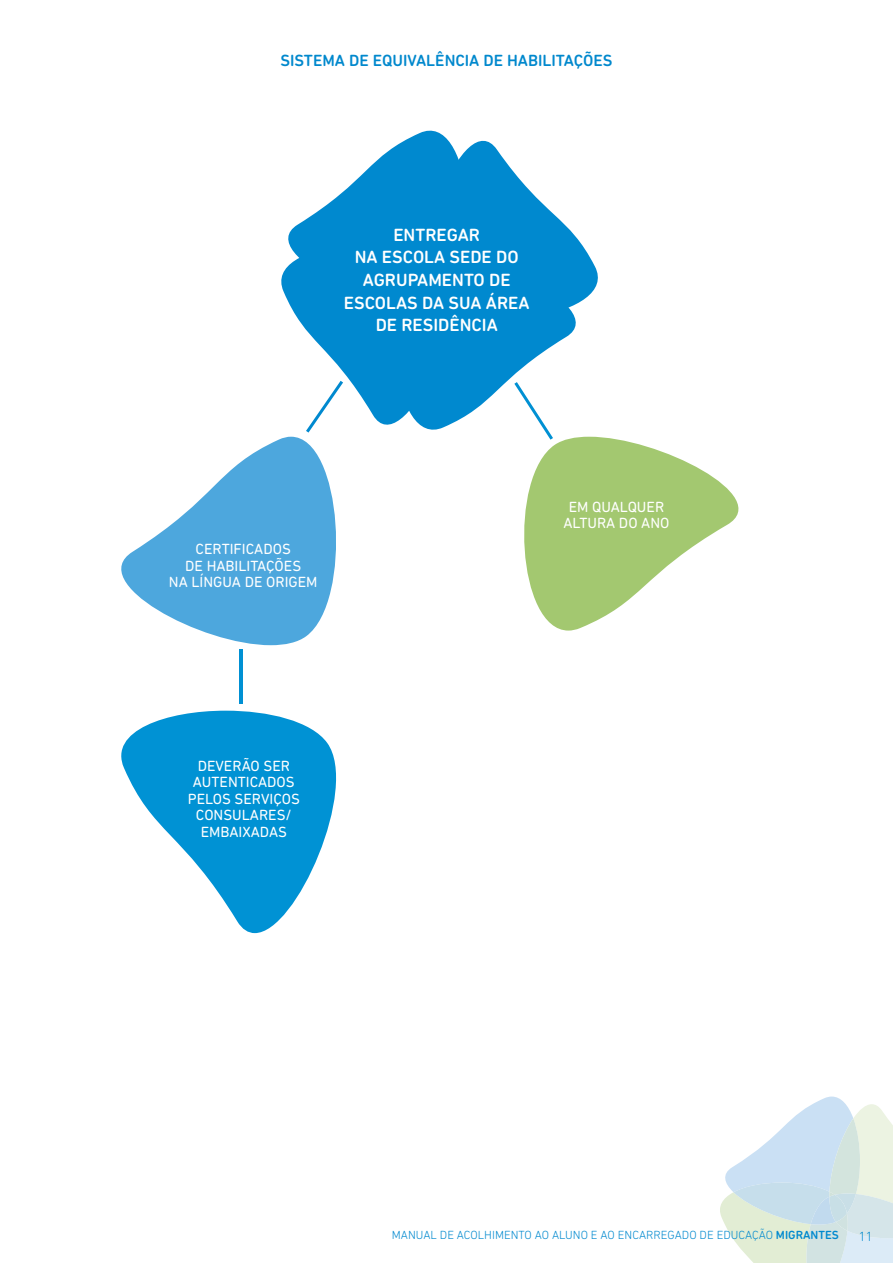
<style>
.page{position:relative;width:893px;height:1263px;background:#fff}
.page>*{position:absolute;margin:0;border:0;box-sizing:border-box;transform-origin:0 0}
.t1{font:500 18px/22.5px "DIN Next Rounded LT Pro";color:#fff;text-align:center}
.t2{font:500 16.5px "DIN Next Rounded LT Pro";color:#0088cd}
.t3{font:15px/16.5px "DIN Next Rounded LT Pro";color:#fff;text-align:center}
.t4{font:300 13.5px "DIN Next Rounded LT Pro";color:#0089cf}
.t5{font:300 12px "DIN Next Rounded LT Pro";color:#0089cf}
.s1{font-weight:500}
</style>
<div class="page">
<svg style="left:720px;top:1096px;width:173px;height:167px"></svg>
<svg style="left:121px;top:448px;width:215px;height:197px;fill:#4da7dd"></svg>
<svg style="left:524px;top:439px;width:215px;height:191px;fill:#a3c870"></svg>
<svg style="left:261px;top:324px;width:119px;height:140px"></svg>
<svg style="left:281px;top:141px;width:123px;height:183px;fill:#0089cf"></svg>
<svg style="left:404px;top:130px;width:172px;height:107px;fill:#0089cf"></svg>
<svg style="left:380px;top:237px;width:235px;height:213px;fill:#0089cf"></svg>
<svg style="left:121px;top:711px;width:216px;height:222px;fill:#0092d4"></svg>
<svg style="left:303px;top:377px;width:43px;height:59px"></svg>
<hr style="left:240px;top:649px;width:3px;height:55px;background:#0090d3">
<svg style="left:514px;top:382px;width:39px;height:58px"></svg>
<p class="t2" style="left:280px;top:51px;width:334px">SISTEMA DE EQUIVALÊNCIA DE HABILITAÇÕES</p>
<p class="t1" style="left:344px;top:223px;width:187px">ENTREGAR<br>NA ESCOLA SEDE DO<br>AGRUPAMENTO DE<br>ESCOLAS DA SUA ÁREA<br>DE RESIDÊNCIA</p>
<p class="t3" style="left:169px;top:541px;width:150px">CERTIFICADOS<br>DE HABILITAÇÕES<br>NA LÍNGUA DE ORIGEM</p>
<p class="t3" style="left:563px;top:498px;width:107px">EM QUALQUER<br>ALTURA DO ANO</p>
<p class="t3" style="left:188px;top:757px;width:114px">DEVERÃO SER<br>AUTENTICADOS<br>PELOS SERVIÇOS<br>CONSULARES/<br>EMBAIXADAS</p>
<p class="t5" style="left:392px;top:1228px;width:449px">MANUAL DE ACOLHIMENTO AO ALUNO E AO ENCARREGADO DE EDUCAÇÃO <span class="s1">MIGRANTES</span></p>
<p class="t4" style="left:859px;top:1229px;width:16px">11</p>
</div>
